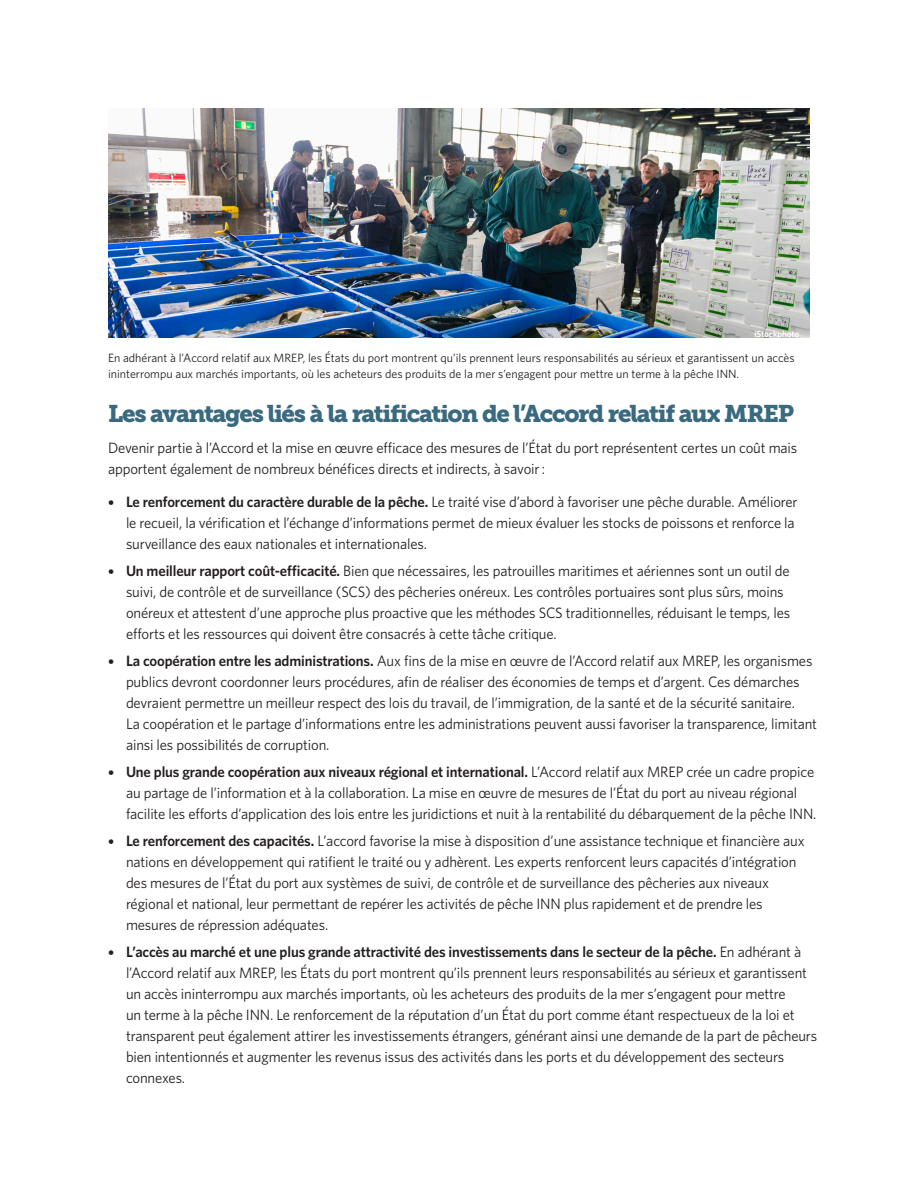
<style>
.page{position:relative;width:918px;height:1188px;background:#fff}
.page>*{position:absolute;margin:0;border:0;box-sizing:border-box;transform-origin:0 0}
.t1{font:24px "Museo Slab 900";letter-spacing:-.055em;color:#3a6a7f}
.Body{font:15px/21px "Whitney";letter-spacing:-.01em;color:#231f20}
.Photo_caption{font:12px/16.5px "Whitney";color:#231f20}
.Photo_credit{font:600 9px "Whitney";letter-spacing:-.01em;color:#fff}
.s1{font-family:"Museo Sans 500"}
.s2{font-weight:600}
</style>
<div class="page">
<img style="left:108px;top:108px;width:702px;height:230px">
<p class="Photo_credit" style="left:755px;top:328px;width:46px">iStockphoto</p>
<p class="Photo_caption" style="left:108px;top:349px;width:688px">En adhérant à l’Accord relatif aux MREP, les États du port montrent qu’ils prennent leurs responsabilités au sérieux et garantissent un accès ininterrompu aux marchés importants, où les acheteurs des produits de la mer s’engagent pour mettre un terme à la pêche INN.</p>
<h1 class="t1" style="left:108px;top:399px;width:688px">Les avantages liés à la ratification de l’Accord relatif aux MREP</h1>
<p class="Body" style="left:108px;top:437px;width:691px">Devenir partie à l’Accord et la mise en œuvre efficace des mesures de l’État du port représentent certes un coût mais apportent également de nombreux bénéfices directs et indirects, à savoir :</p>
<p class="Body" style="left:126px;top:491px;width:673px;text-indent:-18px"><span class="s1">•</span> <span class="s2">Le renforcement du caractère durable de la pêche.</span> Le traité vise d’abord à favoriser une pêche durable. Améliorer le recueil, la vérification et l’échange d’informations permet de mieux évaluer les stocks de poissons et renforce la surveillance des eaux nationales et internationales.</p>
<p class="Body" style="left:126px;top:560px;width:666px;text-indent:-18px"><span class="s1">•</span> <span class="s2">Un meilleur rapport coût-efficacité.</span> Bien que nécessaires, les patrouilles maritimes et aériennes sont un outil de suivi, de contrôle et de surveillance (SCS) des pêcheries onéreux. Les contrôles portuaires sont plus sûrs, moins onéreux et attestent d’une approche plus proactive que les méthodes SCS traditionnelles, réduisant le temps, les efforts et les ressources qui doivent être consacrés à cette tâche critique.</p>
<p class="Body" style="left:126px;top:650px;width:693px;text-indent:-18px"><span class="s1">•</span> <span class="s2">La coopération entre les administrations.</span> Aux fins de la mise en œuvre de l’Accord relatif aux MREP, les organismes publics devront coordonner leurs procédures, afin de réaliser des économies de temps et d’argent. Ces démarches devraient permettre un meilleur respect des lois du travail, de l’immigration, de la santé et de la sécurité sanitaire.<br>La coopération et le partage d’informations entre les administrations peuvent aussi favoriser la transparence, limitant ainsi les possibilités de corruption.</p>
<p class="Body" style="left:126px;top:761px;width:692px;text-indent:-18px"><span class="s1">•</span> <span class="s2">Une plus grande coopération aux niveaux régional et international.</span> L’Accord relatif aux MREP crée un cadre propice au partage de l’information et à la collaboration. La mise en œuvre de mesures de l’État du port au niveau régional facilite les efforts d’application des lois entre les juridictions et nuit à la rentabilité du débarquement de la pêche INN.</p>
<p class="Body" style="left:126px;top:830px;width:680px;text-indent:-18px"><span class="s1">•</span> <span class="s2">Le renforcement des capacités.</span> L’accord favorise la mise à disposition d’une assistance technique et financière aux nations en développement qui ratifient le traité ou y adhèrent. Les experts renforcent leurs capacités d’intégration des mesures de l’État du port aux systèmes de suivi, de contrôle et de surveillance des pêcheries aux niveaux régional et national, leur permettant de repérer les activités de pêche INN plus rapidement et de prendre les mesures de répression adéquates.</p>
<p class="Body" style="left:126px;top:941px;width:693px;text-indent:-18px"><span class="s1">•</span> <span class="s2">L’accès au marché et une plus grande attractivité des investissements dans le secteur de la pêche.</span> En adhérant à l’Accord relatif aux MREP, les États du port montrent qu’ils prennent leurs responsabilités au sérieux et garantissent un accès ininterrompu aux marchés importants, où les acheteurs des produits de la mer s’engagent pour mettre<br>un terme à la pêche INN. Le renforcement de la réputation d’un État du port comme étant respectueux de la loi et transparent peut également attirer les investissements étrangers, générant ainsi une demande de la part de pêcheurs bien intentionnés et augmenter les revenus issus des activités dans les ports et du développement des secteurs connexes.</p>
</div>
